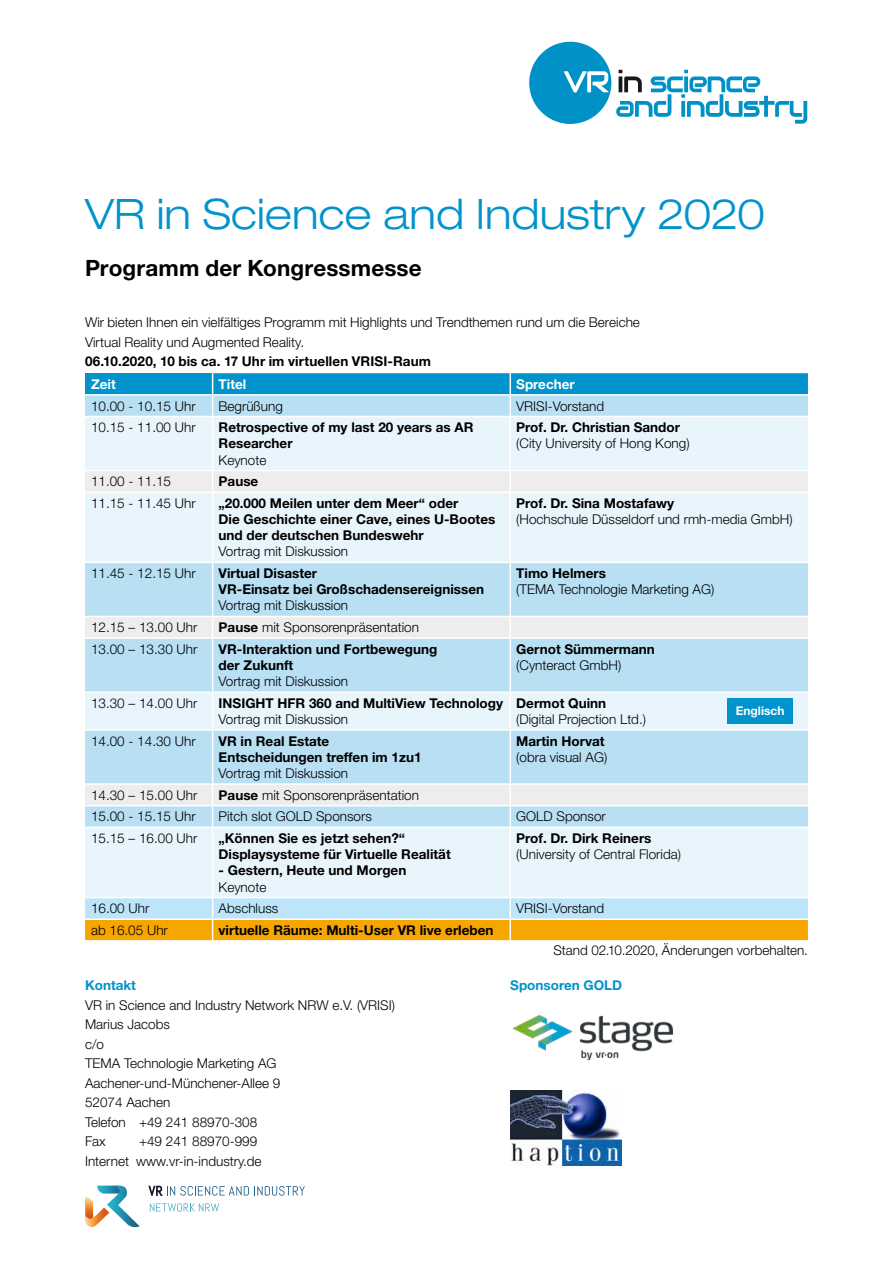
<style>
.page{position:relative;width:893px;height:1263px;background:#fff}
.page>*{position:absolute;margin:0;border:0;box-sizing:border-box;transform-origin:0 0}
.t1{font:300 expanded 42px "Helvetica Neue";color:#0093cc}
.t2{font:700 22.5px "Helvetica Neue LT Std";letter-spacing:.005em;color:#000}
.t3{font:300 13.5px/19.5px "Helvetica Neue LT Std";color:#000}
.t4{font:700 13.5px/16.2px "Helvetica Neue LT Std";color:#000}
.t5{font:700 13.5px "Helvetica Neue LT Std";color:#0093cc}
.t6{font:700 13.5px "Helvetica Neue LT Std";color:#fff}
.t7{font:700 12px "Helvetica Neue LT Std";color:#fff}
.s1{font-weight:700}
</style>
<div class="page">
<div style="left:529px;top:42px;width:82px;height:82px;background:#0092c7;border-radius:50%"></div>
<svg style="left:564px;top:71px;width:45px;height:22px"></svg>
<svg style="left:616px;top:70px;width:191px;height:54px"></svg>
<div style="left:85px;top:373px;width:128px;height:22px;background:#0093cc"></div>
<svg style="left:85px;top:417px;width:723px;height:480px;background:#e2f2fa"></svg>
<svg style="left:85px;top:471px;width:723px;height:334px;background:#d2e8f4"></svg>
<hr style="left:85px;top:394px;width:128px;height:2px;background:#fff">
<svg style="left:212px;top:373px;width:596px;height:43px;background:#60bae0"></svg>
<hr style="left:510px;top:394px;width:298px;height:2px;background:#fff">
<hr style="left:509px;top:396px;width:2px;height:20px;background:#fff">
<hr style="left:212px;top:417px;width:1px;height:53px;background:#fff">
<hr style="left:509px;top:417px;width:2px;height:53px;background:#fff">
<hr style="left:85px;top:470px;width:128px;height:1px;background:#fff">
<hr style="left:213px;top:470px;width:297px;height:1px;background:#fff">
<svg style="left:212px;top:471px;width:1px;height:20px"></svg>
<hr style="left:510px;top:470px;width:298px;height:1px;background:#fff">
<hr style="left:509px;top:471px;width:2px;height:20px;background:#fff">
<hr style="left:85px;top:491px;width:128px;height:2px;background:#fff">
<hr style="left:213px;top:491px;width:297px;height:2px;background:#fff">
<hr style="left:212px;top:493px;width:1px;height:69px;background:#fff">
<hr style="left:510px;top:491px;width:298px;height:2px;background:#fff">
<hr style="left:509px;top:493px;width:2px;height:69px;background:#fff">
<hr style="left:85px;top:562px;width:128px;height:1px;background:#fff">
<hr style="left:213px;top:562px;width:297px;height:1px;background:#fff">
<hr style="left:212px;top:563px;width:1px;height:53px;background:#fff">
<hr style="left:510px;top:562px;width:298px;height:1px;background:#fff">
<hr style="left:509px;top:563px;width:2px;height:53px;background:#fff">
<hr style="left:85px;top:616px;width:128px;height:1px;background:#fff">
<hr style="left:213px;top:616px;width:297px;height:1px;background:#fff">
<svg style="left:212px;top:617px;width:1px;height:20px"></svg>
<hr style="left:510px;top:616px;width:298px;height:1px;background:#fff">
<hr style="left:509px;top:617px;width:2px;height:20px;background:#fff">
<hr style="left:85px;top:637px;width:128px;height:2px;background:#fff">
<hr style="left:213px;top:637px;width:297px;height:2px;background:#fff">
<hr style="left:212px;top:639px;width:1px;height:52px;background:#fff">
<hr style="left:510px;top:637px;width:298px;height:2px;background:#fff">
<hr style="left:509px;top:639px;width:2px;height:52px;background:#fff">
<hr style="left:85px;top:691px;width:128px;height:2px;background:#fff">
<hr style="left:213px;top:691px;width:297px;height:2px;background:#fff">
<hr style="left:212px;top:693px;width:1px;height:36px;background:#fff">
<hr style="left:510px;top:691px;width:298px;height:2px;background:#fff">
<hr style="left:509px;top:693px;width:2px;height:36px;background:#fff">
<hr style="left:85px;top:729px;width:128px;height:2px;background:#fff">
<hr style="left:213px;top:729px;width:297px;height:2px;background:#fff">
<hr style="left:212px;top:731px;width:1px;height:52px;background:#fff">
<hr style="left:510px;top:729px;width:298px;height:2px;background:#fff">
<hr style="left:509px;top:731px;width:2px;height:52px;background:#fff">
<hr style="left:85px;top:783px;width:128px;height:2px;background:#fff">
<hr style="left:213px;top:783px;width:297px;height:2px;background:#fff">
<hr style="left:510px;top:783px;width:298px;height:2px;background:#fff">
<hr style="left:509px;top:785px;width:2px;height:20px;background:#fff">
<hr style="left:85px;top:805px;width:128px;height:1px;background:#fff">
<hr style="left:213px;top:805px;width:297px;height:1px;background:#fff">
<svg style="left:212px;top:785px;width:1px;height:41px"></svg>
<hr style="left:510px;top:805px;width:298px;height:1px;background:#fff">
<hr style="left:509px;top:806px;width:2px;height:20px;background:#fff">
<hr style="left:85px;top:826px;width:128px;height:2px;background:#fff">
<hr style="left:213px;top:826px;width:297px;height:2px;background:#fff">
<hr style="left:212px;top:828px;width:1px;height:69px;background:#fff">
<hr style="left:510px;top:826px;width:298px;height:2px;background:#fff">
<hr style="left:509px;top:828px;width:2px;height:69px;background:#fff">
<svg style="left:85px;top:898px;width:723px;height:42px;background:#dac680"></svg>
<hr style="left:510px;top:918px;width:298px;height:2px;background:#fff">
<hr style="left:509px;top:920px;width:2px;height:20px;background:#fff">
<div style="left:727px;top:698px;width:66px;height:26px;background:#0093cc"></div>
<svg style="left:85px;top:1185px;width:55px;height:43px"></svg>
<svg style="left:148px;top:1186px;width:157px;height:10px"></svg>
<svg style="left:150px;top:1203px;width:69px;height:8px"></svg>
<img style="left:512px;top:1014px;width:162px;height:47px">
<img style="left:510px;top:1091px;width:111px;height:74px">
<h1 class="t1" style="left:85px;top:189px;width:681px">VR in Science and Industry 2020</h1>
<h2 class="t2" style="left:85px;top:254px;width:338px">Programm der Kongressmesse</h2>
<p class="t3" style="left:85px;top:312px;width:556px">Wir bieten Ihnen ein vielfältiges Programm mit Highlights und Trendthemen rund um die Bereiche<br>Virtual Reality und Augmented Reality.</p>
<p class="t4" style="left:85px;top:353px;width:348px">06.10.2020, 10 bis ca. 17 Uhr im virtuellen VRISI-Raum</p>
<p class="t6" style="left:91px;top:376px;width:26px">Zeit</p>
<p class="t6" style="left:219px;top:376px;width:29px">Titel</p>
<p class="t6" style="left:516px;top:376px;width:60px">Sprecher</p>
<p class="t3" style="left:91px;top:396px;width:106px">10.00 - 10.15 Uhr</p>
<p class="t3" style="left:219px;top:396px;width:66px">Begrüßung</p>
<p class="t3" style="left:516px;top:396px;width:90px">VRISI-Vorstand</p>
<p class="t3" style="left:91px;top:417px;width:106px">10.15 - 11.00 Uhr</p>
<p class="t4" style="left:219px;top:419px;width:257px">Retrospective of my last 20 years as AR<br>Researcher</p>
<p class="t3" style="left:219px;top:450px;width:49px">Keynote</p>
<p class="t4" style="left:516px;top:419px;width:165px">Prof. Dr. Christian Sandor</p>
<p class="t3" style="left:516px;top:433px;width:175px">(City University of Hong Kong)</p>
<p class="t3" style="left:91px;top:471px;width:82px">11.00 - 11.15</p>
<p class="t4" style="left:219px;top:473px;width:41px">Pause</p>
<p class="t3" style="left:91px;top:493px;width:106px">11.15 - 11.45 Uhr</p>
<p class="t4" style="left:219px;top:495px;width:278px">„20.000 Meilen unter dem Meer“ oder<br>Die Geschichte einer Cave, eines U-Bootes und der deutschen Bundeswehr</p>
<p class="t3" style="left:219px;top:542px;width:131px">Vortrag mit Diskussion</p>
<p class="t3" style="left:91px;top:563px;width:106px">11.45 - 12.15 Uhr</p>
<p class="t4" style="left:219px;top:565px;width:267px">Virtual Disaster<br>VR-Einsatz bei Großschadensereignissen</p>
<p class="t3" style="left:219px;top:596px;width:131px">Vortrag mit Diskussion</p>
<p class="t3" style="left:91px;top:617px;width:108px">12.15 – 13.00 Uhr</p>
<p class="t3" style="left:219px;top:617px;width:202px"><span class="s1">Pause</span> mit Sponsorenpräsentation</p>
<p class="t3" style="left:91px;top:639px;width:108px">13.00 – 13.30 Uhr</p>
<p class="t4" style="left:219px;top:640px;width:220px">VR-Interaktion und Fortbewegung der Zukunft</p>
<p class="t3" style="left:219px;top:671px;width:131px">Vortrag mit Diskussion</p>
<p class="t3" style="left:91px;top:693px;width:108px">13.30 – 14.00 Uhr</p>
<p class="t4" style="left:219px;top:695px;width:286px">INSIGHT HFR 360 and MultiView Technology</p>
<p class="t3" style="left:219px;top:709px;width:131px">Vortrag mit Diskussion</p>
<p class="t3" style="left:91px;top:731px;width:106px">14.00 - 14.30 Uhr</p>
<p class="t4" style="left:219px;top:732px;width:205px">VR in Real Estate<br>Entscheidungen treffen im 1zu1</p>
<p class="t3" style="left:219px;top:763px;width:131px">Vortrag mit Diskussion</p>
<p class="t4" style="left:516px;top:495px;width:160px">Prof. Dr. Sina Mostafawy</p>
<p class="t3" style="left:516px;top:509px;width:278px">(Hochschule Düsseldorf und rmh-media GmbH)</p>
<p class="t4" style="left:516px;top:565px;width:91px">Timo Helmers</p>
<p class="t3" style="left:516px;top:579px;width:200px">(TEMA Technologie Marketing AG)</p>
<p class="t4" style="left:516px;top:640px;width:140px">Gernot Sümmermann</p>
<p class="t3" style="left:516px;top:655px;width:107px">(Cynteract GmbH)</p>
<p class="t4" style="left:516px;top:695px;width:91px">Dermot Quinn</p>
<p class="t3" style="left:516px;top:709px;width:131px">(Digital Projection Ltd.)</p>
<p class="t4" style="left:516px;top:732px;width:90px">Martin Horvat</p>
<p class="t3" style="left:516px;top:747px;width:93px">(obra visual AG)</p>
<p class="t7" style="left:736px;top:704px;width:50px">Englisch</p>
<p class="t3" style="left:91px;top:785px;width:108px">14.30 – 15.00 Uhr</p>
<p class="t3" style="left:219px;top:785px;width:202px"><span class="s1">Pause</span> mit Sponsorenpräsentation</p>
<p class="t3" style="left:91px;top:806px;width:106px">15.00 - 15.15 Uhr</p>
<p class="t3" style="left:219px;top:806px;width:155px">Pitch slot GOLD Sponsors</p>
<p class="t3" style="left:516px;top:806px;width:91px">GOLD Sponsor</p>
<p class="t3" style="left:91px;top:828px;width:108px">15.15 – 16.00 Uhr</p>
<p class="t4" style="left:219px;top:830px;width:234px">„Können Sie es jetzt sehen?“<br>Displaysysteme für Virtuelle Realität</p>
<p class="t4" style="left:219px;top:862px;width:189px">- Gestern, Heute und Morgen</p>
<p class="t3" style="left:219px;top:877px;width:49px">Keynote</p>
<p class="t4" style="left:516px;top:830px;width:137px">Prof. Dr. Dirk Reiners</p>
<p class="t3" style="left:516px;top:844px;width:166px">(University of Central Florida)</p>
<p class="t3" style="left:91px;top:898px;width:60px">16.00 Uhr</p>
<p class="t3" style="left:219px;top:898px;width:61px">Abschluss</p>
<p class="t3" style="left:516px;top:898px;width:90px">VRISI-Vorstand</p>
<p class="t3" style="left:91px;top:920px;width:78px">ab 16.05 Uhr</p>
<p class="t4" style="left:219px;top:922px;width:276px">virtuelle Räume: Multi-User VR live erleben</p>
<p class="t5" style="left:85px;top:977px;width:53px">Kontakt</p>
<p class="t3" style="left:85px;top:995px;width:311px">VR in Science and Industry Network NRW e.V. (VRISI)<br>Marius Jacobs<br>c/o<br>TEMA Technologie Marketing AG<br>Aachener-und-Münchener-Allee 9<br>52074 Aachen<br>Telefon +49 241 88970-308<br>Fax</p>
<p class="t3" style="left:85px;top:1131px;width:178px;text-indent:54px">+49 241 88970-999<br>Internet www.vr-in-industry.de</p>
<p class="t3" style="left:553px;top:940px;width:256px">Stand 02.10.2020, Änderungen vorbehalten.</p>
<p class="t5" style="left:510px;top:977px;width:114px">Sponsoren GOLD</p>
</div>
